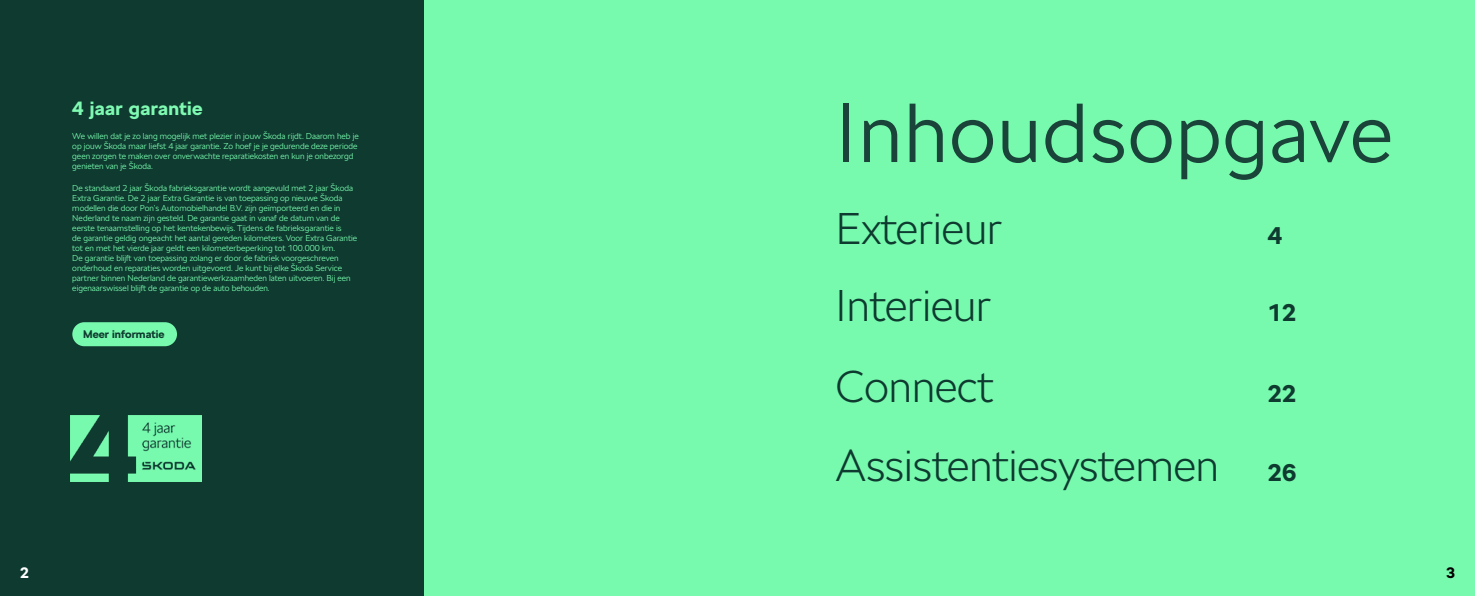
<style>
.page{position:relative;width:1475px;height:596px;background:#fff}
.page>*{position:absolute;margin:0;border:0;box-sizing:border-box;transform-origin:0 0}
.t1{font:300 82.8px "SKODA Next";letter-spacing:.02em;color:#1a4439}
.t2{font:100 44px "SKODA Next";color:#0e3a2f}
.t3{font:700 23.9px "SKODA Next";color:#0e3a2f}
.t4{font:700 19px "SKODA Next";letter-spacing:.02em;color:#7ffab2}
.t5{font:700 15px "SKODA Next";color:#fff}
.t6{font:700 15px "SKODA Next";color:#000}
.t7{font:700 11px "SKODA Next";color:#0e3a2f}
.t8{font:300 8.5px/10px "SKODA Next";color:#78faae}
.s1{font-weight:700;font-size:23.9px}
</style>
<div class="page">
<div style="left:0;top:0;width:431px;height:595px;background:#0e3a2f"></div>
<div style="left:424px;top:0;width:1050px;height:595px;background:#78faae"></div>
<div style="left:72px;top:322px;width:105px;height:24px;background:#78faae;border-radius:12px"></div>
<img style="left:71px;top:415px;width:130px;height:65px">
<h3 class="t4" style="left:72px;top:95px;width:132px">4 jaar garantie</h3>
<p class="t8" style="left:72px;top:131px;width:288px">We willen dat je zo lang mogelijk met plezier in jouw Škoda rijdt. Daarom heb je op jouw Škoda maar liefst 4 jaar garantie. Zo hoef je je gedurende deze periode geen zorgen te maken over onverwachte reparatiekosten en kun je onbezorgd genieten van je Škoda.</p>
<p class="t8" style="left:72px;top:183px;width:286px">De standaard 2 jaar Škoda fabrieksgarantie wordt aangevuld met 2 jaar Škoda Extra Garantie. De 2 jaar Extra Garantie is van toepassing op nieuwe Škoda modellen die door Pon’s Automobielhandel B.V. zijn geïmporteerd en die in Nederland te naam zijn gesteld. De garantie gaat in vanaf de datum van de eerste tenaamstelling op het kentekenbewijs. Tijdens de fabrieksgarantie is<br>de garantie geldig ongeacht het aantal gereden kilometers. Voor Extra Garantie tot en met het vierde jaar geldt een kilometerbeperking tot 100.000 km.<br>De garantie blijft van toepassing zolang er door de fabriek voorgeschreven onderhoud en reparaties worden uitgevoerd. Je kunt bij elke Škoda Service partner binnen Nederland de garantiewerkzaamheden laten uitvoeren. Bij een eigenaarswissel blijft de garantie op de auto behouden.</p>
<p class="t7" style="left:83px;top:327px;width:83px">Meer informatie</p>
<h1 class="t1" style="left:835px;top:77px;width:558px">Inhoudsopgave</h1>
<h2 class="t2" style="left:835px;top:198px;width:168px">Exterieur</h2>
<h2 class="t2" style="left:835px;top:275px;width:157px">Interieur</h2>
<h2 class="t2" style="left:835px;top:356px;width:160px">Connect</h2>
<h3 class="t3" style="left:1267px;top:219px;width:16px">4</h3>
<h3 class="t3" style="left:1267px;top:296px;width:30px">12</h3>
<h3 class="t3" style="left:1267px;top:377px;width:30px">22</h3>
<h2 class="t2" style="left:835px;top:435px;width:462px">Assistentiesystemen <span class="s1">26</span></h2>
<h3 class="t5" style="left:20px;top:562px;width:10px">2</h3>
<h3 class="t6" style="left:1445px;top:562px;width:10px">3</h3>
</div>
